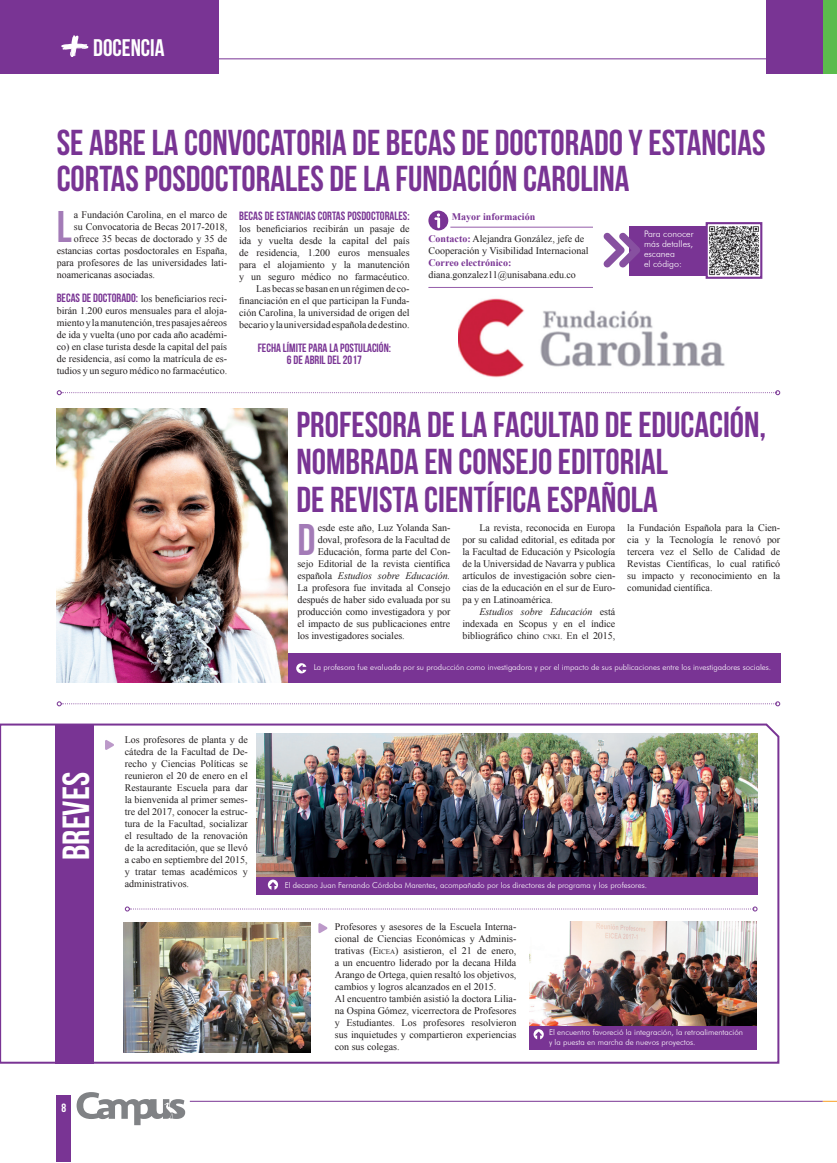
<style>
.page{position:relative;width:837px;height:1163px;background:#fff}
.page>*{position:absolute;margin:0;border:0;box-sizing:border-box;transform-origin:0 0}
.t1{font:44.3px "Bebas Neue";color:#a37bb7}
.t2{font:37.8px "Bebas Neue";color:#fff}
.t3{font:700 36px/37.4px "Bebas Neue";color:#793494}
.t4{font:24px "Bebas Neue";color:#fff}
.t5{font:700 12px/12px "Bebas Neue";color:#793494;text-align:center}
.t6{font:12px "Bebas Neue";color:#fff}
.t7{font:10px/12px "Times New Roman";color:#231f20;text-align:justify}
.t8{font:700 10px/22px "Times New Roman";color:#793494}
.t9{font:italic 10px "Times New Roman";letter-spacing:-.005em;color:#231f20}
.t10{font:300 9px/10px "Futura BT";color:#fff}
.t11{font:300 8px/9.6px "Futura BT";color:#fff}
.s1{font-weight:400;color:#231f20}
.s2{font-family:"Bebas Neue";font-weight:700;font-size:12px;color:#793494}
.s3{font-style:normal}
.s4{font-style:italic}
.s5{font-size:7px}
.s6{font-style:inherit}
</style>
<div class="page">
<svg style="left:0;top:723px;width:780px;height:341px"></svg>
<svg style="left:105px;top:739px;width:9px;height:10px"></svg>
<div style="left:56px;top:725px;width:38px;height:338px;background:#793494"></div>
<div style="left:263px;top:653px;width:517px;height:29px;background:#793494"></div>
<div style="left:57px;top:1094px;width:14px;height:67px;background:#793494"></div>
<hr style="left:190px;top:1100px;width:632px;height:1px;background:#793494">
<svg style="left:77px;top:1092px;width:108px;height:32px"></svg>
<svg style="left:822px;top:1100px;width:14px;height:1px"></svg>
<hr style="left:92px;top:58px;width:730px;height:1px;background:#793494">
<div style="left:0;top:0;width:218px;height:74px;background:#793494"></div>
<div style="left:822px;top:0;width:14px;height:74px;background:#5cbb4d"></div>
<svg style="left:61px;top:35px;width:27px;height:22px"></svg>
<div style="left:765px;top:0;width:57px;height:74px;background:#793494"></div>
<img style="left:458px;top:298px;width:267px;height:80px">
<div style="left:428px;top:210px;width:20px;height:20px;background:#793494;border-radius:50%"></div>
<svg style="left:434px;top:213px;width:6px;height:15px"></svg>
<hr style="left:450px;top:227px;width:142px;height:1px;background:#793494">
<hr style="left:428px;top:287px;width:164px;height:1px;background:#793494">
<div style="left:628px;top:226px;width:128px;height:49px;background:#793494"></div>
<svg style="left:603px;top:232px;width:37px;height:35px"></svg>
<img style="left:708px;top:226px;width:51px;height:50px">
<div style="left:705px;top:222px;width:57px;height:57px;border:2px solid #793494"></div>
<svg style="left:57px;top:390px;width:723px;height:5px"></svg>
<svg style="left:57px;top:701px;width:723px;height:5px"></svg>
<svg style="left:125px;top:906px;width:632px;height:5px"></svg>
<img style="left:56px;top:408px;width:231px;height:274px">
<svg style="left:296px;top:663px;width:10px;height:10px"></svg>
<img style="left:256px;top:733px;width:501px;height:144px">
<img style="left:124px;top:921px;width:186px;height:131px">
<img style="left:529px;top:921px;width:227px;height:105px">
<div style="left:256px;top:877px;width:502px;height:17px;background:#793494"></div>
<div style="left:529px;top:1026px;width:227px;height:23px;background:#793494"></div>
<svg style="left:268px;top:879px;width:10px;height:10px"></svg>
<svg style="left:533px;top:1029px;width:10px;height:10px"></svg>
<svg style="left:318px;top:922px;width:9px;height:10px"></svg>
<h3 class="t4" style="left:93px;top:34px;width:73px">DOCENCIA</h3>
<h3 class="t3" style="left:57px;top:124px;width:710px;line-height:36px">SE ABRE LA CONVOCATORIA DE BECAS DE DOCTORADO Y ESTANCIAS<br>CORTAS POSDOCTORALES DE LA FUNDACIÓN CAROLINA</h3>
<h1 class="t1" style="left:57px;top:203px;width:17px">L</h1>
<p class="t7" style="left:74px;top:209px;width:155px">a Fundación Carolina, en el marco de</p>
<p class="t5" style="left:239px;top:210px;width:172px">BECAS DE ESTANCIAS CORTAS POSDOCTORALES:</p>
<p class="t7" style="left:239px;top:223px;width:172px;text-align:right">los beneficiarios recibirán un pasaje de ida y vuelta desde la capital del país de residencia, 1.200 euros mensuales para el alojamiento y la manutención y un seguro médico no farmacéutico.<br>Las becas se basan en un régimen de co&shy;financiación en el que participan la Funda&shy;ción Carolina, la universidad de origen del becario y la universidad española de destino.</p>
<p class="t5" style="left:258px;top:342px;width:135px">FECHA LÍMITE PARA LA POSTULACIÓN:<br>6 DE ABRIL DEL 2017</p>
<p class="t8" style="left:428px;top:205px;width:157px;text-indent:23px">Mayor información<br>Contacto: <span class="s1">Alejandra González, jefe de</span></p>
<p class="t7" style="left:428px;top:245px;width:162px">Cooperación y Visibilidad Internacional</p>
<p class="t8" style="left:428px;top:251px;width:84px">Correo electrónico:</p>
<p class="t7" style="left:428px;top:269px;width:149px">diana.gonzalez11@unisabana.edu.co</p>
<p class="t7" style="left:74px;top:221px;width:155px">su Convocatoria de Becas 2017-2018,</p>
<p class="t7" style="left:74px;top:233px;width:155px">ofrece 35 becas de doctorado y 35 de</p>
<p class="t7" style="left:57px;top:245px;width:172px">estancias cortas posdoctorales en España,</p>
<p class="t7" style="left:57px;top:257px;width:172px">para profesores de las universidades lati-</p>
<p class="t7" style="left:57px;top:269px;width:100px">noamericanas asociadas.</p>
<p class="t7" style="left:57px;top:293px;width:172px"><span class="s2">BECAS DE DOCTORADO:</span> los beneficiarios reci&shy;birán 1.200 euros mensuales para el aloja&shy;miento y la manutención, tres pasajes aéreos de ida y vuelta (uno por cada año académi&shy;co) en clase turista desde la capital del país de residencia, así como la matrícula de es&shy;tudios y un seguro médico no farmacéutico.</p>
<p class="t10" style="left:643px;top:229px;width:51px">Para conocer más detalles, escanea<br>el código:</p>
<h3 class="t3" style="left:296px;top:405px;width:471px">PROFESORA DE LA FACULTAD DE EDUCACIÓN,<br>NOMBRADA EN CONSEJO EDITORIAL<br>DE REVISTA CIENTÍFICA ESPAÑOLA</h3>
<h1 class="t1" style="left:297px;top:515px;width:20px">D</h1>
<p class="t7" style="left:317px;top:521px;width:134px">esde este año, Luz Yolanda San-</p>
<p class="t7" style="left:317px;top:533px;width:134px">doval, profesora de la Facultad de</p>
<p class="t7" style="left:317px;top:545px;width:134px">Educación, forma parte del Con-</p>
<p class="t7" style="left:297px;top:557px;width:154px">sejo Editorial de la revista científica</p>
<p class="t9" style="left:297px;top:568px;width:154px"><span class="s3">española</span> Estudios sobre Educación.</p>
<p class="t7" style="left:297px;top:581px;width:154px">La profesora fue invitada al Consejo</p>
<p class="t7" style="left:297px;top:593px;width:154px">después de haber sido evaluada por su</p>
<p class="t7" style="left:297px;top:605px;width:154px">producción como investigadora y por</p>
<p class="t7" style="left:297px;top:617px;width:154px">el impacto de sus publicaciones entre</p>
<p class="t7" style="left:297px;top:629px;width:109px">los investigadores sociales.</p>
<p class="t7" style="left:462px;top:521px;width:154px;text-indent:17px">La revista, reconocida en Europa por su calidad editorial, es editada por la Facultad de Educación y Psicología de la Universidad de Navarra y publica artículos de investigación sobre cien&shy;cias de la educación en el sur de Euro&shy;pa y en Latinoamérica.</p>
<p class="t7" style="left:462px;top:605px;width:154px;text-indent:17px"><span class="s4">Estudios sobre Educación</span> está indexada en Scopus y en el índice bibliográfico chino <span class="s5">CNKI</span>. En el 2015,</p>
<p class="t7" style="left:627px;top:521px;width:154px">la Fundación Española para la Cien&shy;cia y la Tecnología le renovó por tercera vez el Sello de Calidad de Revistas Científicas, lo cual ratificó su impacto y reconocimiento en la comunidad científica.</p>
<h2 class="t2" style="left:55px;top:859px;width:89px;rotate:-90deg">BREVES</h2>
<p class="t7" style="left:125px;top:733px;width:124px">Los profesores de planta y de cátedra de la Facultad de De&shy;recho y Ciencias Políticas se reunieron el 20 de enero en el Restaurante Escuela para dar la bienvenida al primer semes&shy;tre del 2017, conocer la estruc&shy;tura de la Facultad, socializar el resultado de la renovación de la acreditación, que se llevó a cabo en septiembre del 2015, y tratar temas académicos y administrativos.</p>
<p class="t6" style="left:62px;top:1100px;width:6px">8</p>
<p class="t11" style="left:313px;top:662px;width:459px">La profesora fue evaluada por su producción como investigadora y por el impacto de sus publicaciones entre los investigadores sociales.</p>
<p class="t11" style="left:284px;top:880px;width:364px">El decano Juan Fernando Córdoba Marentes, acompañado por los directores de programa y los profesores.</p>
<p class="t7" style="left:334px;top:920px;width:183px;text-align:left">Profesores y asesores de la Escuela Interna&shy;cional de Ciencias Económicas y Adminis&shy;trativas (<span class="s6">E</span><span class="s5">ICEA</span>) asistieron, el 21 de enero, a un encuentro liderado por la decana Hilda Arango de Ortega, quien resaltó los objetivos, cambios y logros alcanzados en el 2015.<br>Al encuentro también asistió la doctora Lilia&shy;na Ospina Gómez, vicerrectora de Profesores y Estudiantes. Los profesores resolvieron sus inquietudes y compartieron experiencias con sus colegas.</p>
<p class="t11" style="left:549px;top:1027px;width:195px">El encuentro favoreció la integración, la retroalimentación y la puesta en marcha de nuevos proyectos.</p>
</div>
